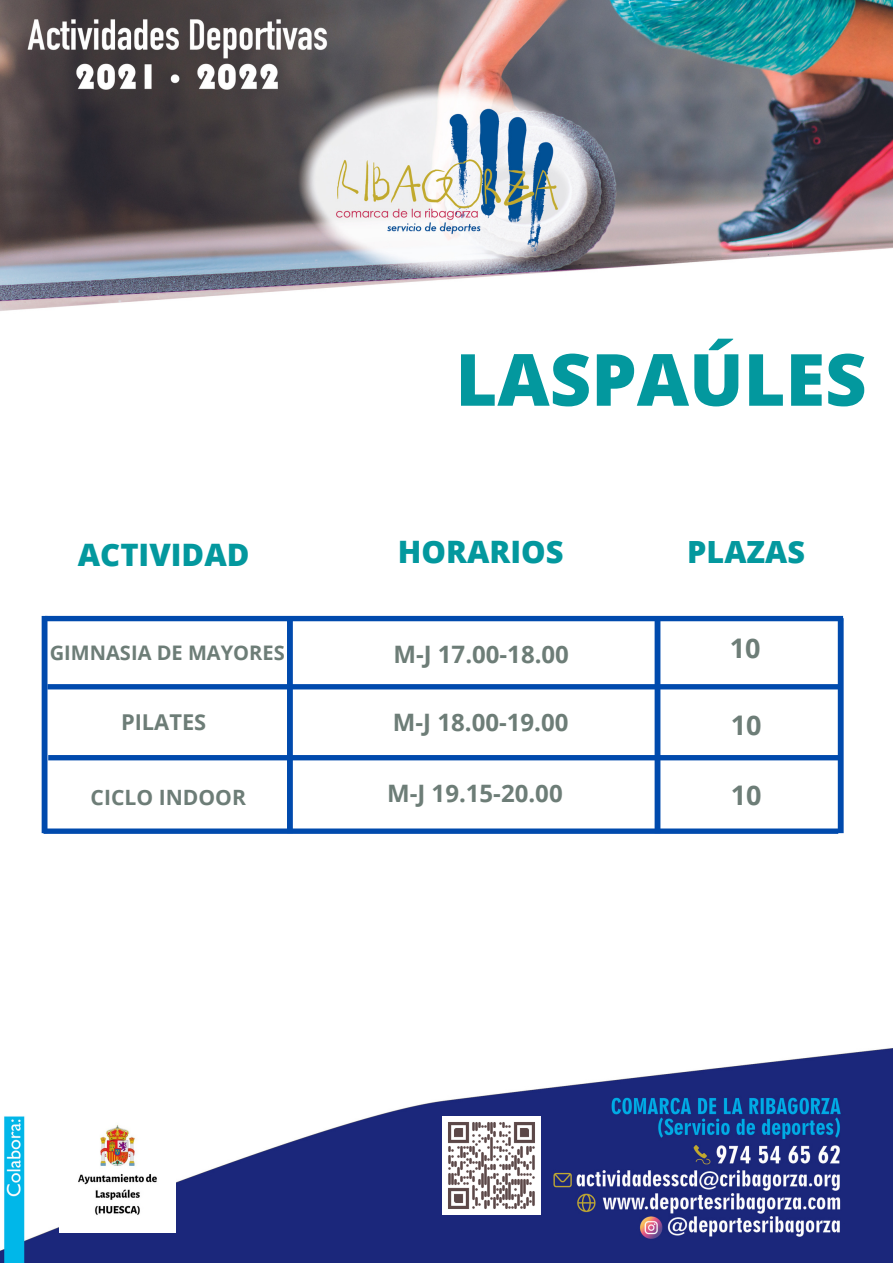
<style>
.page{position:relative;width:893px;height:1263px;background:#fff}
.page>*{position:absolute;margin:0;border:0;box-sizing:border-box;transform-origin:0 0}
.t1{font:800 72px "Open Sans";color:#03989e}
.t2{font:800 30.9px "Open Sans";color:#03989e}
.t3{font:800 30.6px "Open Sans";color:#03989e}
.t4{font:700 27px "Open Sans";color:#6d7d77}
.t5{font:700 24px "Open Sans";color:#6d7d77}
.t6{font:700 21.83px "Open Sans";color:#6d7d77}
.t7{font:700 21.08px "Open Sans";color:#6d7d77}
.t8{font:700 20.02px "Open Sans";color:#6d7d77}
</style>
<div class="page">
<img style="left:0;top:0;width:893px;height:1263px">
<div style="left:46px;top:318px;width:834px;height:60px;background:#fff"></div>
<div style="left:290px;top:602px;width:274px;height:207px;background:#fff"></div>
<div style="left:610px;top:618px;width:241px;height:295px;background:#fff"></div>
<svg style="left:68px;top:570px;width:786px;height:6px"></svg>
<svg style="left:42px;top:616px;width:801px;height:218px"></svg>
<img style="left:443px;top:1116px;width:97px;height:98px">
<img style="left:60px;top:1116px;width:115px;height:116px">
<p class="t1" style="left:455px;top:329px;width:413px">LASPAÚLES</p>
<p class="t2" style="left:78px;top:532px;width:173px">ACTIVIDAD</p>
<p class="t2" style="left:398px;top:529px;width:167px">HORARIOS</p>
<p class="t3" style="left:687px;top:530px;width:119px">PLAZAS</p>
<p class="t8" style="left:50px;top:639px;width:236px">GIMNASIA DE MAYORES</p>
<p class="t6" style="left:121px;top:706px;width:87px">PILATES</p>
<p class="t7" style="left:91px;top:782px;width:157px">CICLO INDOOR</p>
<p class="t5" style="left:393px;top:637px;width:177px">M-J 17.00-18.00</p>
<p class="t4" style="left:730px;top:630px;width:32px">10</p>
<p class="t5" style="left:393px;top:706px;width:177px">M-J 18.00-19.00</p>
<p class="t5" style="left:387px;top:776px;width:177px">M-J 19.15-20.00</p>
<p class="t4" style="left:730px;top:706px;width:32px">10</p>
<p class="t4" style="left:730px;top:776px;width:32px">10</p>
</div>
